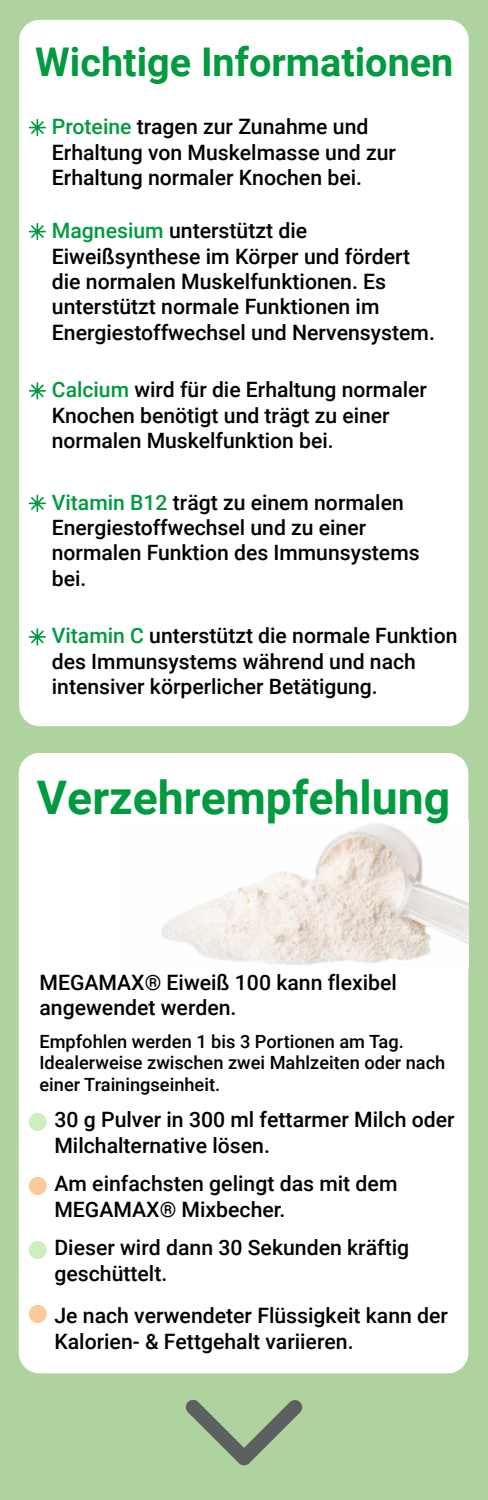
<style>
.page{position:relative;width:488px;height:1500px;background:#aed39e}
.page>*{position:absolute;margin:0;border:0;box-sizing:border-box;transform-origin:0 0}
.t1{font:700 46.3px "Roboto";color:#009a3f}
.t2{font:700 39.6px "Roboto";color:#009a3f}
.t3{font:500 21.2px/25.4px "Roboto";color:#000}
.t4{font:500 21.1px/25.4px "Roboto";color:#000}
.t5{font:500 18.2px/21.9px "Roboto";color:#000}
.s1{color:#009a3f}
</style>
<div class="page">
<div style="left:19px;top:20px;width:449px;height:706px;background:#fff"></div>
<svg style="left:29px;top:223px;width:17px;height:17px"></svg>
<svg style="left:29px;top:382px;width:17px;height:17px"></svg>
<svg style="left:29px;top:119px;width:17px;height:17px"></svg>
<svg style="left:29px;top:495px;width:17px;height:17px"></svg>
<svg style="left:29px;top:628px;width:17px;height:18px"></svg>
<div style="left:19px;top:753px;width:449px;height:620px;background:#fff"></div>
<img style="left:123px;top:822px;width:345px;height:145px">
<div style="left:29px;top:1113px;width:18px;height:18px;background:#cbefbe;border-radius:50%"></div>
<div style="left:29px;top:1177px;width:18px;height:18px;background:#facb99;border-radius:50%"></div>
<div style="left:29px;top:1241px;width:18px;height:18px;background:#cbefbe;border-radius:50%"></div>
<div style="left:29px;top:1305px;width:18px;height:18px;background:#facb99;border-radius:50%"></div>
<svg style="left:186px;top:1400px;width:116px;height:65px"></svg>
<h1 class="t2" style="left:35px;top:34px;width:419px">Wichtige Informationen</h1>
<p class="t3" style="left:52px;top:113px;width:345px"><span class="s1">Proteine</span> tragen zur Zunahme und<br>Erhaltung von Muskelmasse und zur<br>Erhaltung normaler Knochen bei.</p>
<p class="t3" style="left:52px;top:217px;width:384px"><span class="s1">Magnesium</span> unterstützt die Eiweißsynthese im Körper und fördert die normalen Muskelfunktionen. Es unterstützt normale Funktionen im Energiestoffwechsel und Nervensystem.</p>
<p class="t4" style="left:52px;top:376px;width:376px"><span class="s1">Calcium</span> wird für die Erhaltung normaler<br>Knochen benötigt und trägt zu einer normalen Muskelfunktion bei.</p>
<p class="t4" style="left:52px;top:489px;width:369px"><span class="s1">Vitamin B12</span> trägt zu einem normalen<br>Energiestoffwechsel und zu einer normalen Funktion des Immunsystems bei.</p>
<p class="t4" style="left:52px;top:622px;width:407px"><span class="s1">Vitamin C</span> unterstützt die normale Funktion des Immunsystems während und nach intensiver körperlicher Betätigung.</p>
<h1 class="t1" style="left:37px;top:765px;width:414px">Verzehrempfehlung</h1>
<p class="t3" style="left:39px;top:969px;width:359px">MEGAMAX® Eiweiß 100 kann flexibel angewendet werden.</p>
<p class="t5" style="left:39px;top:1029px;width:407px">Empfohlen werden 1 bis 3 Portionen am Tag.<br>Idealerweise zwischen zwei Mahlzeiten oder nach einer Trainingseinheit.</p>
<p class="t3" style="left:54px;top:1106px;width:401px">30 g Pulver in 300 ml fettarmer Milch oder<br>Milchalternative lösen.</p>
<p class="t3" style="left:54px;top:1170px;width:344px">Am einfachsten gelingt das mit dem<br>MEGAMAX® Mixbecher.</p>
<p class="t3" style="left:54px;top:1234px;width:356px">Dieser wird dann 30 Sekunden kräftig geschüttelt.</p>
<p class="t3" style="left:54px;top:1302px;width:395px">Je nach verwendeter Flüssigkeit kann der<br>Kalorien- &amp; Fettgehalt variieren.</p>
</div>
